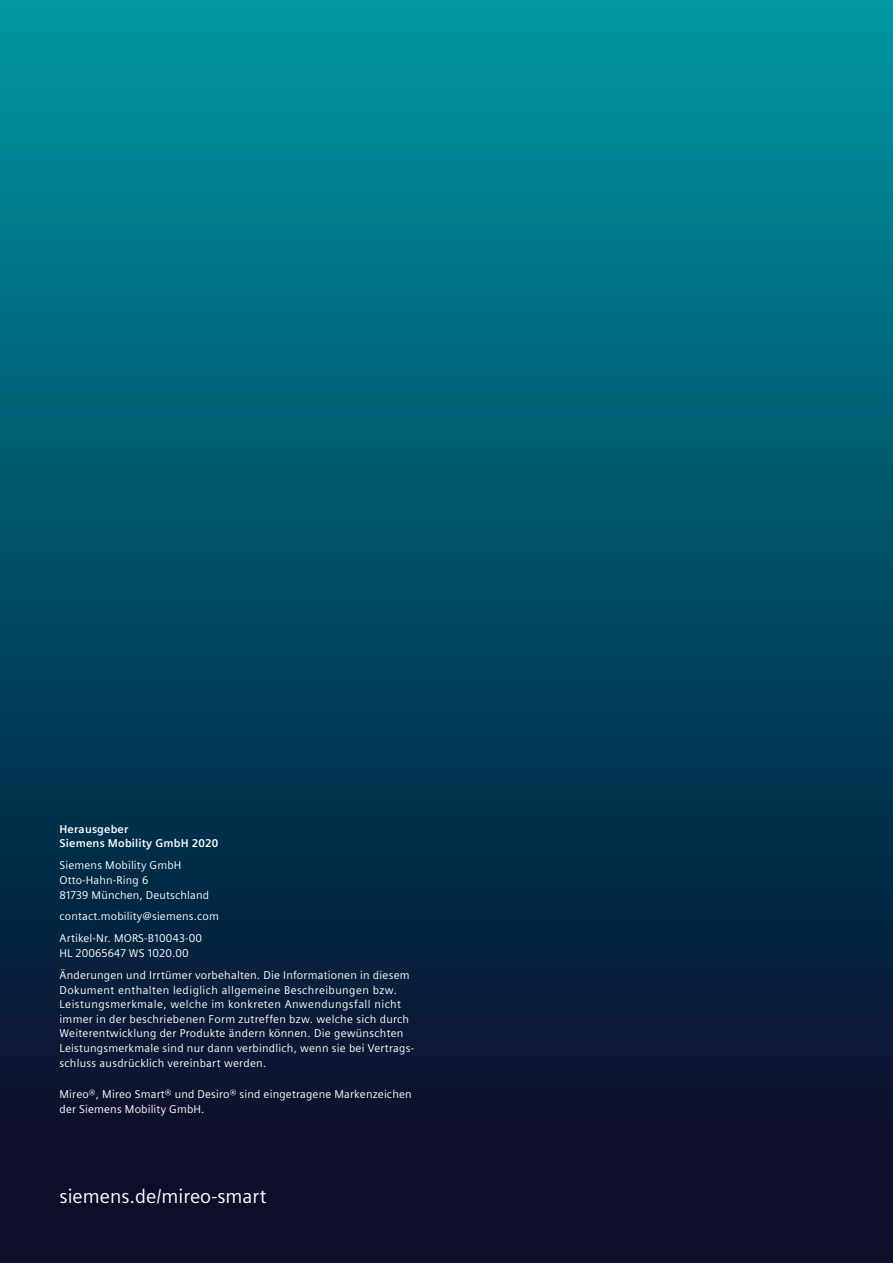
<style>
.page{position:relative;width:893px;height:1263px;background:#fff}
.page>*{position:absolute;margin:0;border:0;box-sizing:border-box;transform-origin:0 0}
.t1{font:19.5px "Siemens Sans";color:#fff}
.t2{font:11.25px/14.5px "Siemens Sans";letter-spacing:.02em;color:#fff}
.t3{font:11.25px/14.7px "Siemens Sans Global";letter-spacing:.015em;color:#fff}
.t4{font:700 11.25px/14.7px "Siemens Sans Global";letter-spacing:.015em;color:#fff}
</style>
<div class="page">
<div style="left:0;top:0;width:893px;height:1263px;background:linear-gradient(to bottom,#0093a1,#0a0020)"></div>
<p class="t4" style="left:60px;top:821px;width:160px">Herausgeber<br>Siemens Mobility GmbH 2020</p>
<p class="t2" style="left:60px;top:858px;width:151px">Siemens Mobility GmbH<br>Otto-Hahn-Ring 6<br>81739 München, Deutschland</p>
<p class="t2" style="left:60px;top:906px;width:161px;line-height:21.9px">contact.mobility@siemens.com<br>Artikel-Nr. MORS-B10043-00</p>
<p class="t2" style="left:60px;top:942px;width:352px;line-height:21.9px">HL 20065647 WS 1020.00<br>Änderungen und Irrtümer vorbehalten. Die Informationen in diesem</p>
<p class="t2" style="left:60px;top:982px;width:356px">Dokument enthalten lediglich allgemeine Beschreibungen bzw.<br>Leistungsmerkmale, welche im konkreten Anwendungsfall nicht immer in der beschriebenen Form zutreffen bzw. welche sich durch Weiterentwicklung der Produkte ändern können. Die gewünschten Leistungsmerkmale sind nur dann verbindlich, wenn sie bei Vertrags&shy;schluss ausdrücklich vereinbart werden.</p>
<p class="t3" style="left:60px;top:1087px;width:354px">Mireo®, Mireo Smart® und Desiro® sind eingetragene Markenzeichen der Siemens Mobility GmbH.</p>
<h1 class="t1" style="left:60px;top:1186px;width:209px">siemens.de/mireo-smart</h1>
</div>
